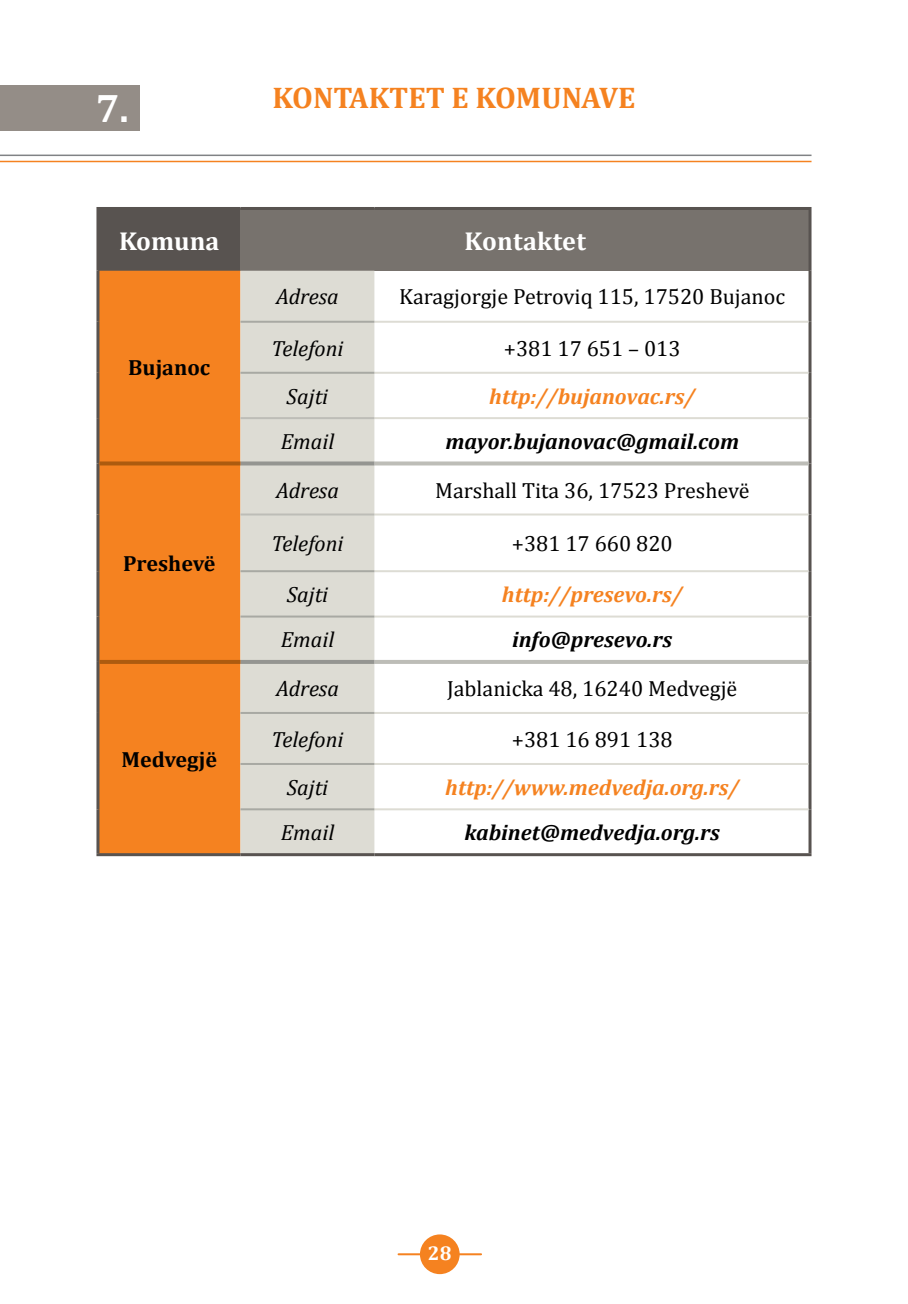
<style>
.page{position:relative;width:908px;height:1304px;background:#fff}
.page>*{position:absolute;margin:0;border:0;box-sizing:border-box;transform-origin:0 0}
.t1{font:700 40px "Cambria";color:#fff}
.t2{font:700 30px "Cambria";color:#f58220}
.t3{font:700 26px "Cambria";color:#fff}
.t4{font:22px "Cambria";color:#000}
.t5{font:italic 22px "Cambria";color:#000}
.t6{font:italic 700 22px "Cambria";color:#f58220}
.t7{font:italic 700 22px "Cambria";color:#000}
.t8{font:700 22px "Cambria";color:#000}
.t9{font:700 20px "Cambria";color:#fff}
</style>
<div class="page">
<hr style="left:398px;top:1253px;width:83px;height:2px;background:#f58220">
<div style="left:420px;top:1234px;width:39px;height:40px;background:#f58220;border-radius:50%"></div>
<div style="left:98px;top:208px;width:142px;height:63px;background:#585350"></div>
<div style="left:240px;top:208px;width:569px;height:63px;background:#77726d"></div>
<div style="left:99px;top:271px;width:141px;height:582px;background:#f58220"></div>
<div style="left:240px;top:271px;width:134px;height:582px;background:#dddcd4"></div>
<hr style="left:96px;top:207px;width:144px;height:3px;background:#585350">
<hr style="left:96px;top:210px;width:3px;height:61px;background:#585350">
<hr style="left:240px;top:207px;width:134px;height:3px;background:#585350">
<hr style="left:374px;top:207px;width:437px;height:3px;background:#585350">
<hr style="left:808px;top:210px;width:3px;height:61px;background:#585350">
<hr style="left:96px;top:271px;width:3px;height:51px;background:#585350">
<hr style="left:96px;top:322px;width:3px;height:51px;background:#585350">
<hr style="left:96px;top:373px;width:3px;height:45px;background:#585350">
<hr style="left:96px;top:418px;width:3px;height:45px;background:#585350">
<hr style="left:808px;top:271px;width:3px;height:51px;background:#585350">
<hr style="left:808px;top:322px;width:3px;height:51px;background:#585350">
<hr style="left:808px;top:373px;width:3px;height:45px;background:#585350">
<hr style="left:808px;top:418px;width:3px;height:45px;background:#585350">
<hr style="left:96px;top:463px;width:3px;height:51px;background:#585350">
<hr style="left:96px;top:514px;width:3px;height:57px;background:#585350">
<hr style="left:96px;top:571px;width:3px;height:46px;background:#585350">
<hr style="left:96px;top:617px;width:3px;height:45px;background:#585350">
<hr style="left:808px;top:463px;width:3px;height:51px;background:#585350">
<hr style="left:808px;top:514px;width:3px;height:57px;background:#585350">
<hr style="left:808px;top:571px;width:3px;height:46px;background:#585350">
<hr style="left:808px;top:617px;width:3px;height:45px;background:#585350">
<hr style="left:96px;top:662px;width:3px;height:51px;background:#585350">
<hr style="left:96px;top:713px;width:3px;height:51px;background:#585350">
<hr style="left:96px;top:764px;width:3px;height:45px;background:#585350">
<hr style="left:96px;top:809px;width:3px;height:44px;background:#585350">
<hr style="left:96px;top:853px;width:144px;height:3px;background:#585350">
<hr style="left:808px;top:662px;width:3px;height:51px;background:#585350">
<hr style="left:808px;top:713px;width:3px;height:51px;background:#585350">
<hr style="left:808px;top:764px;width:3px;height:45px;background:#585350">
<hr style="left:808px;top:809px;width:3px;height:44px;background:#585350">
<hr style="left:240px;top:853px;width:134px;height:3px;background:#585350">
<hr style="left:374px;top:853px;width:437px;height:3px;background:#585350">
<hr style="left:374px;top:321px;width:434px;height:2px;background:#dddcd4">
<hr style="left:374px;top:372px;width:434px;height:2px;background:#dddcd4">
<hr style="left:374px;top:417px;width:434px;height:2px;background:#dddcd4">
<hr style="left:374px;top:513px;width:434px;height:2px;background:#dddcd4">
<hr style="left:374px;top:570px;width:434px;height:2px;background:#dddcd4">
<hr style="left:374px;top:616px;width:434px;height:2px;background:#dddcd4">
<hr style="left:374px;top:712px;width:434px;height:2px;background:#dddcd4">
<hr style="left:374px;top:763px;width:434px;height:2px;background:#dddcd4">
<hr style="left:374px;top:808px;width:434px;height:2px;background:#dddcd4">
<hr style="left:240px;top:321px;width:134px;height:2px;background:#a8a9a3">
<hr style="left:240px;top:372px;width:134px;height:2px;background:#a8a9a3">
<hr style="left:240px;top:570px;width:134px;height:2px;background:#a8a9a3">
<hr style="left:240px;top:616px;width:134px;height:2px;background:#a8a9a3">
<hr style="left:240px;top:712px;width:134px;height:2px;background:#a8a9a3">
<hr style="left:240px;top:763px;width:134px;height:2px;background:#a8a9a3">
<hr style="left:240px;top:808px;width:134px;height:2px;background:#a8a9a3">
<svg style="left:374px;top:461px;width:434px;height:4px;background:#c4c4bf"></svg>
<hr style="left:374px;top:660px;width:434px;height:4px;background:#bdbdb7">
<hr style="left:240px;top:417px;width:134px;height:2px;background:#bdbdb7">
<hr style="left:240px;top:513px;width:134px;height:2px;background:#bdbdb7">
<svg style="left:240px;top:461px;width:134px;height:4px"></svg>
<hr style="left:240px;top:660px;width:134px;height:4px;background:#949591">
<svg style="left:99px;top:461px;width:141px;height:4px"></svg>
<hr style="left:99px;top:660px;width:141px;height:4px;background:#ac5b0f">
<div style="left:0;top:85px;width:139px;height:45px;background:#948d87"></div>
<hr style="left:0;top:155px;width:811px;height:1px;background:#808285">
<hr style="left:0;top:161px;width:811px;height:1px;background:#f58220">
<h1 class="t1" style="left:96px;top:80px;width:34px">7.</h1>
<h2 class="t2" style="left:272px;top:77px;width:364px">KONTAKTET E KOMUNAVE</h2>
<p class="t3" style="left:119px;top:223px;width:102px">Komuna</p>
<p class="t3" style="left:464px;top:223px;width:123px">Kontaktet</p>
<p class="t8" style="left:128px;top:352px;width:83px">Bujanoc</p>
<p class="t8" style="left:123px;top:548px;width:94px">Preshevë</p>
<p class="t8" style="left:121px;top:744px;width:97px">Medvegjë</p>
<p class="t5" style="left:276px;top:281px;width:64px">Adresa</p>
<p class="t4" style="left:399px;top:284px;width:387px">Karagjorgje Petroviq 115, 17520 Bujanoc</p>
<p class="t5" style="left:271px;top:333px;width:74px">Telefoni</p>
<p class="t4" style="left:503px;top:335px;width:178px">+381 17 651 – 013</p>
<p class="t5" style="left:286px;top:381px;width:43px">Sajti</p>
<p class="t6" style="left:489px;top:381px;width:207px">http://bujanovac.rs/</p>
<p class="t5" style="left:280px;top:426px;width:55px">Email</p>
<p class="t7" style="left:445px;top:426px;width:295px">mayor.bujanovac@gmail.com</p>
<p class="t5" style="left:276px;top:475px;width:64px">Adresa</p>
<p class="t4" style="left:435px;top:478px;width:316px">Marshall Tita 36, 17523 Preshevë</p>
<p class="t5" style="left:271px;top:528px;width:74px">Telefoni</p>
<p class="t4" style="left:511px;top:531px;width:162px">+381 17 660 820</p>
<p class="t5" style="left:286px;top:579px;width:43px">Sajti</p>
<p class="t6" style="left:501px;top:579px;width:182px">http://presevo.rs/</p>
<p class="t5" style="left:280px;top:624px;width:55px">Email</p>
<p class="t7" style="left:512px;top:624px;width:162px">info@presevo.rs</p>
<p class="t5" style="left:276px;top:673px;width:64px">Adresa</p>
<p class="t4" style="left:447px;top:676px;width:292px">Jablanicka 48, 16240 Medvegjë</p>
<p class="t5" style="left:271px;top:724px;width:74px">Telefoni</p>
<p class="t4" style="left:511px;top:727px;width:162px">+381 16 891 138</p>
<p class="t5" style="left:286px;top:772px;width:43px">Sajti</p>
<p class="t6" style="left:445px;top:772px;width:295px">http://www.medvedja.org.rs/</p>
<p class="t5" style="left:280px;top:817px;width:55px">Email</p>
<p class="t7" style="left:464px;top:817px;width:256px">kabinet@medvedja.org.rs</p>
<p class="t9" style="left:428px;top:1239px;width:25px">28</p>
</div>
